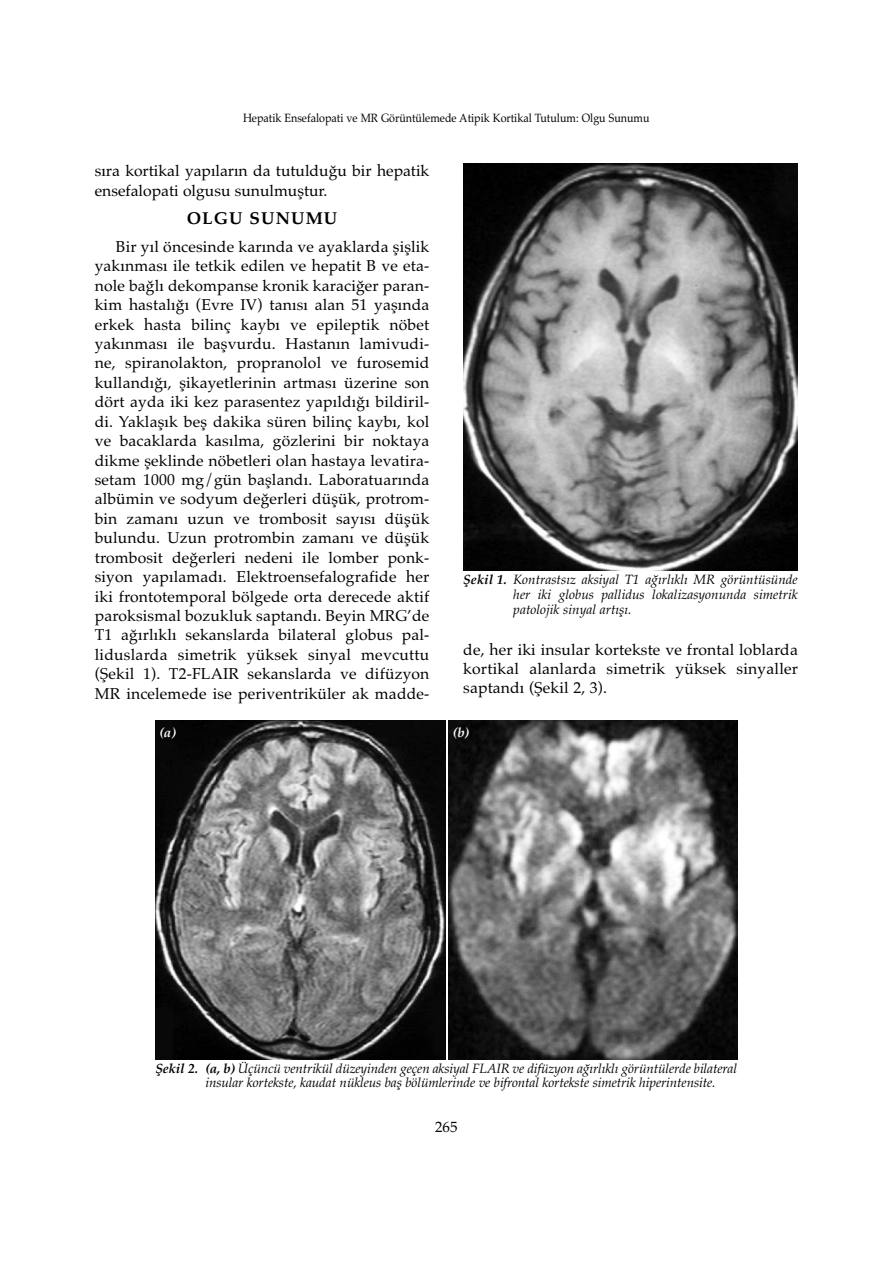
<style>
.page{position:relative;width:893px;height:1263px;background:#fff}
.page>*{position:absolute;margin:0;border:0;box-sizing:border-box;transform-origin:0 0}
.t1{font:700 17.25px "Palatino";letter-spacing:.065em;color:#000}
.t2{font:15.75px/19.4px "Palatino";letter-spacing:.01em;color:#000;text-align:justify}
.t3{font:15px "Palatino";color:#000}
.t4{font:italic 13.5px/15px "Palatino";letter-spacing:-.01em;color:#000;text-align:justify}
.t5{font:italic 700 13.5px "Palatino";color:#fff}
.t6{font:12px "Palatino";color:#000;scale:.9 1}
.s1{font-weight:700}
</style>
<div class="page">
<img style="left:463px;top:163px;width:335px;height:408px">
<img style="left:155px;top:721px;width:291px;height:339px">
<img style="left:448px;top:721px;width:289px;height:339px">
<p class="t6" style="left:243px;top:113px;width:453px">Hepatik Ensefalopati ve MR Görüntülemede Atipik Kortikal Tutulum: Olgu Sunumu</p>
<p class="t2" style="left:95px;top:163px;width:336px">sıra kortikal yapıların da tutulduğu bir hepatik ensefalopati olgusu sunulmuştur.</p>
<p class="t1" style="left:187px;top:212px;width:152px">OLGU SUNUMU</p>
<p class="t2" style="left:95px;top:239px;width:336px;text-indent:21px">Bir yıl öncesinde karında ve ayaklarda şişlik yakınması ile tetkik edilen ve hepatit B ve eta&shy;nole bağlı dekompanse kronik karaciğer paran&shy;kim hastalığı (Evre IV) tanısı alan 51 yaşında erkek hasta bilinç kaybı ve epileptik nöbet yakınması ile başvurdu. Hastanın lamivudi&shy;ne, spiranolakton, propranolol ve furosemid kullandığı, şikayetlerinin artması üzerine son dört ayda iki kez parasentez yapıldığı bildiril&shy;di. Yaklaşık beş dakika süren bilinç kaybı, kol ve bacaklarda kasılma, gözlerini bir noktaya dikme şeklinde nöbetleri olan hastaya levatira&shy;setam 1000 mg/gün başlandı. Laboratuarında albümin ve sodyum değerleri düşük, protrom&shy;bin zamanı uzun ve trombosit sayısı düşük bulundu. Uzun protrombin zamanı ve düşük trombosit değerleri nedeni ile lomber ponk&shy;siyon yapılamadı. Elektroensefalografide her iki frontotemporal bölgede orta derecede aktif paroksismal bozukluk saptandı. Beyin MRG’de T1 ağırlıklı sekanslarda bilateral globus pal&shy;liduslarda simetrik yüksek sinyal mevcuttu (Şekil 1). T2-FLAIR sekanslarda ve difüzyon MR incelemede ise periventriküler ak madde-</p>
<p class="t4" style="left:513px;top:574px;width:286px;text-indent:-50px"><span class="s1">Şekil 1.</span> Kontrastsız aksiyal T1 ağırlıklı MR görüntüsünde her iki globus pallidus lokalizasyonunda simetrik patolojik sinyal artışı.</p>
<p class="t2" style="left:463px;top:641px;width:336px">de, her iki insular kortekste ve frontal loblarda kortikal alanlarda simetrik yüksek sinyaller saptandı (Şekil 2, 3).</p>
<p class="t5" style="left:159px;top:727px;width:18px">(a)</p>
<p class="t5" style="left:453px;top:727px;width:18px">(b)</p>
<p class="t4" style="left:205px;top:1062px;width:533px;text-indent:-50px"><span class="s1">Şekil 2. (a, b)</span> Üçüncü ventrikül düzeyinden geçen aksiyal FLAIR ve difüzyon ağırlıklı görüntülerde bilateral insular kortekste, kaudat nükleus baş bölümlerinde ve bifrontal kortekste simetrik hiperintensite.</p>
<p class="t3" style="left:435px;top:1121px;width:24px">265</p>
</div>
